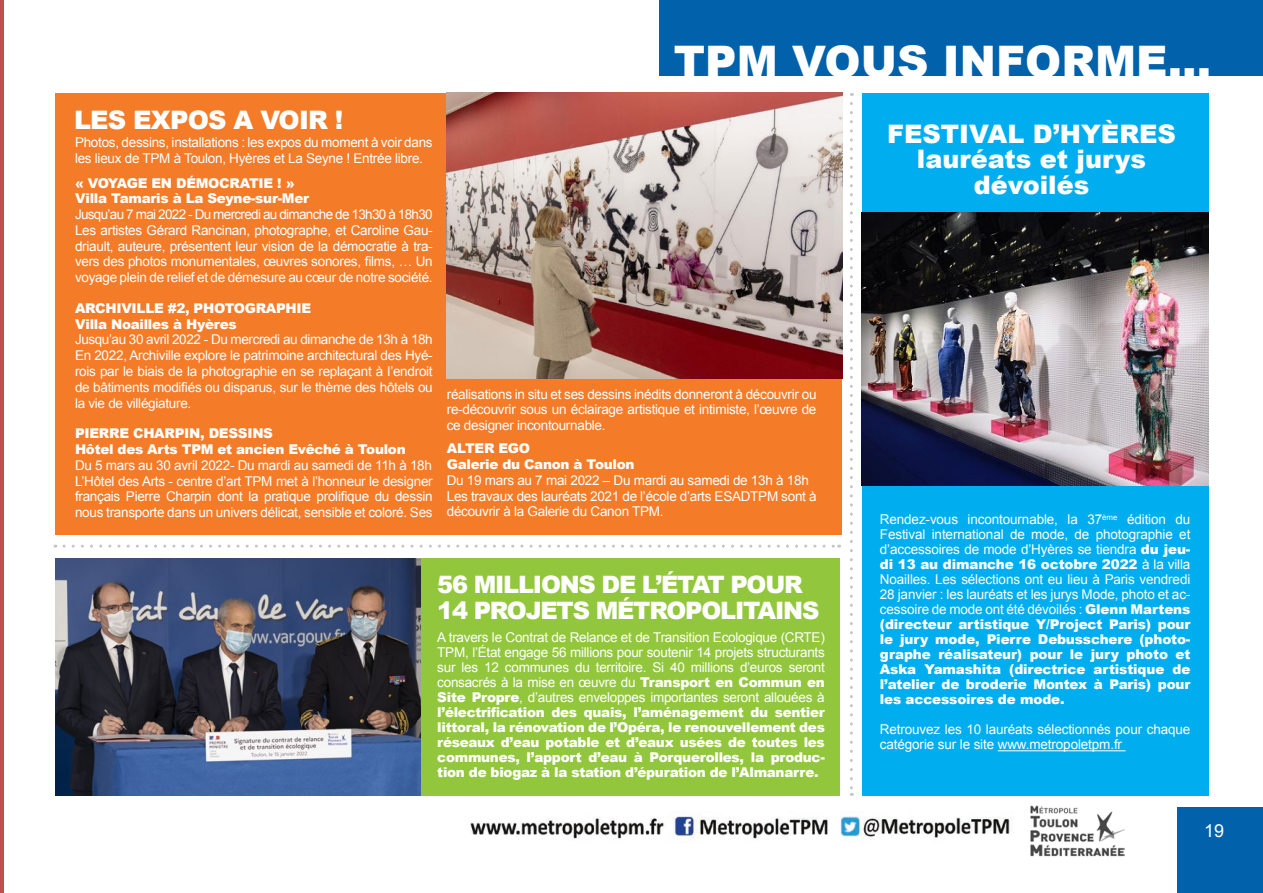
<style>
.page{position:relative;width:1263px;height:893px;background:#fff}
.page>*{position:absolute;margin:0;border:0;box-sizing:border-box;transform-origin:0 0}
.t1{font:900 43.5px "Arial";color:#fff}
.t2{font:900 25.5px/25.5px "Arial";color:#fff;text-align:center}
.t3{font:900 25.5px "Arial";letter-spacing:-.03em;color:#fff}
.t4{font:900 24px/25.5px "Arial";letter-spacing:-.05em;color:#fff}
.t5{font:18px "Arial";color:#fff}
.t6{font:13.5px/15.8px "Arial";letter-spacing:-.02em;color:#fff;text-align:justify}
.t7{font:900 13.5px/15px "Arial";letter-spacing:-.02em;color:#fff}
.s1{font-weight:400}
.s2{font-weight:900}
</style>
<div class="page">
<hr style="left:0;top:0;width:3px;height:893px;background:#be514e">
<div style="left:660px;top:0;width:603px;height:75px;background:#0161aa"></div>
<div style="left:1177px;top:807px;width:86px;height:86px;background:#0161aa"></div>
<img style="left:470px;top:814px;width:540px;height:25px">
<img style="left:1031px;top:805px;width:93px;height:52px">
<div style="left:56px;top:93px;width:786px;height:441px;background:#f47b28"></div>
<div style="left:56px;top:558px;width:784px;height:238px;background:#92c73d"></div>
<svg style="left:64px;top:545px;width:776px;height:3px"></svg>
<div style="left:862px;top:93px;width:346px;height:703px;background:#00aeef"></div>
<svg style="left:850px;top:103px;width:3px;height:693px"></svg>
<img style="left:862px;top:213px;width:346px;height:273px">
<hr style="left:998px;top:750px;width:127px;height:1px;background:#fff">
<img style="left:56px;top:558px;width:364px;height:238px">
<img style="left:447px;top:93px;width:395px;height:285px">
<h1 class="t1" style="left:674px;top:30px;width:539px">TPM VOUS INFORME...</h1>
<h2 class="t3" style="left:74px;top:102px;width:271px">LES EXPOS A VOIR !</h2>
<p class="t6" style="left:75px;top:135px;width:359px">Photos, dessins, installations : les expos du moment à voir dans les lieux de TPM à Toulon, Hyères et La Seyne ! Entrée libre.</p>
<p class="t7" style="left:75px;top:175px;width:236px;line-height:15.8px">« VOYAGE EN DÉMOCRATIE ! »<br>Villa Tamaris à La Seyne-sur-Mer</p>
<p class="t6" style="left:75px;top:207px;width:359px">Jusqu’au 7 mai 2022 - Du mercredi au dimanche de 13h30 à 18h30<br>Les artistes Gérard Rancinan, photographe, et Caroline Gau&shy;driault, auteure, présentent leur vision de la démocratie à tra&shy;vers des photos monumentales, œuvres sonores, films, … Un voyage plein de relief et de démesure au cœur de notre société.</p>
<p class="t7" style="left:75px;top:300px;width:238px;line-height:15.8px">ARCHIVILLE #2, PHOTOGRAPHIE<br>Villa Noailles à Hyères</p>
<p class="t6" style="left:75px;top:332px;width:359px">Jusqu’au 30 avril 2022 - Du mercredi au dimanche de 13h à 18h En 2022, Archiville explore le patrimoine architectural des Hyé&shy;rois par le biais de la photographie en se replaçant à l’endroit de bâtiments modifiés ou disparus, sur le thème des hôtels ou la vie de villégiature.</p>
<p class="t7" style="left:75px;top:425px;width:332px;line-height:15.8px">PIERRE CHARPIN, DESSINS<br>Hôtel des Arts TPM et ancien Evêché à Toulon</p>
<p class="t6" style="left:75px;top:457px;width:359px">Du 5 mars au 30 avril 2022- Du mardi au samedi de 11h à 18h L’Hôtel des Arts - centre d’art TPM met à l’honneur le designer français Pierre Charpin dont la pratique prolifique du dessin nous transporte dans un univers délicat, sensible et coloré. Ses</p>
<p class="t6" style="left:447px;top:386px;width:371px">réalisations in situ et ses dessins inédits donneront à découvrir ou re-découvrir sous un éclairage artistique et intimiste, l’œuvre de ce designer incontournable.</p>
<p class="t7" style="left:447px;top:440px;width:189px;line-height:15.8px">ALTER EGO<br>Galerie du Canon à Toulon</p>
<p class="t6" style="left:447px;top:472px;width:371px;text-align:left">Du 19 mars au 7 mai 2022 – Du mardi au samedi de 13h à 18h<br>Les travaux des lauréats 2021 de l’école d’arts ESADTPM sont à découvrir à la Galerie du Canon TPM.</p>
<h3 class="t4" style="left:437px;top:571px;width:384px">56 MILLIONS DE L’ÉTAT POUR<br>14 PROJETS MÉTROPOLITAINS</h3>
<p class="t7" style="left:437px;top:629px;width:389px;text-align:justify"><span class="s1">A travers le Contrat de Relance et de Transition Ecologique (CRTE)<br>TPM, l’État engage 56 millions pour soutenir 14 projets structurants sur les 12 communes du territoire. Si 40 millions d’euros seront consacrés à la mise en œuvre du</span> Transport en Commun en Site Propre<span class="s1">, d’autres enveloppes importantes seront allouées à </span>l’électrification des quais, l’aménagement du sentier littoral, la rénovation de l’Opéra, le renouvellement des réseaux d’eau potable et d’eaux usées de toutes les communes, l’apport d’eau à Porquerolles, la produc&shy;tion de biogaz à la station d’épuration de l’Almanarre.</p>
<h2 class="t2" style="left:887px;top:120px;width:290px">FESTIVAL D’HYÈRES lauréats et jurys dévoilés</h2>
<p class="t6" style="left:880px;top:512px;width:312px;line-height:15px">Rendez-vous incontournable, la 37<sup>ème</sup> édition du Festival international de mode, de photographie et d’accessoires de mode d’Hyères se tiendra <span class="s2">du jeu&shy;di 13 au dimanche 16 octobre 2022</span> à la villa Noailles. Les sélections ont eu lieu à Paris vendredi 28 janvier : les lauréats et les jurys Mode, photo et ac&shy;cessoire de mode ont été dévoilés : <span class="s2">Glenn Martens (directeur artistique Y/Project Paris) pour le jury mode, Pierre Debusschere (photo&shy;graphe réalisateur) pour le jury photo et Aska Yamashita (directrice artistique de l’atelier de broderie Montex à Paris) pour les accessoires de mode.</span></p>
<p class="t6" style="left:880px;top:722px;width:312px;line-height:15px">Retrouvez les 10 lauréats sélectionnés pour chaque catégorie sur le site www.metropoletpm.fr</p>
<h3 class="t5" style="left:1204px;top:819px;width:22px">19</h3>
</div>
